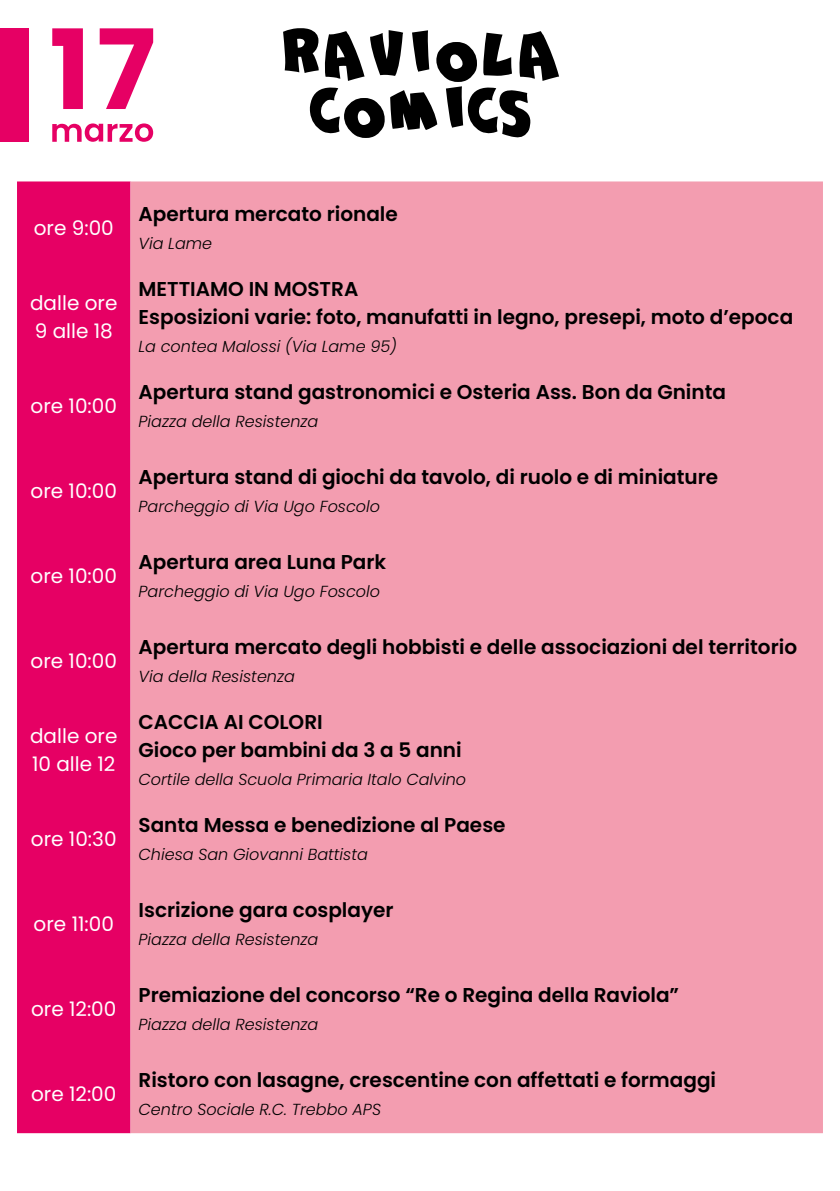
<style>
.page{position:relative;width:840px;height:1191px;background:#fff}
.page>*{position:absolute;margin:0;border:0;box-sizing:border-box;transform-origin:0 0}
.t1{font:60px/56px "Comica BD Bold";color:#000;text-align:center}
.t2{font:600 20px/28px "Poppins";color:#000}
.t3{font:20px/28px "Poppins";color:#fff}
.t4{font:italic 300 16px "Poppins";color:#000}
</style>
<div class="page">
<div style="left:17px;top:181px;width:113px;height:952px;background:#e60064"></div>
<div style="left:130px;top:181px;width:692px;height:952px;background:#f39db0"></div>
<svg style="left:100px;top:28px;width:53px;height:81px"></svg>
<svg style="left:52px;top:28px;width:31px;height:81px"></svg>
<svg style="left:52px;top:123px;width:101px;height:19px"></svg>
<div style="left:0;top:28px;width:28px;height:114px;background:#e60064"></div>
<h1 class="t1" style="left:279px;top:24px;width:283px">RAVIOLA<br>COMICS</h1>
<p class="t3" style="left:34px;top:214px;width:81px">ore 9:00</p>
<p class="t3" style="left:30px;top:289px;width:89px">dalle ore<br>9 alle 18</p>
<p class="t3" style="left:31px;top:392px;width:88px">ore 10:00</p>
<p class="t3" style="left:31px;top:477px;width:88px">ore 10:00</p>
<p class="t3" style="left:31px;top:562px;width:88px">ore 10:00</p>
<p class="t3" style="left:31px;top:647px;width:88px">ore 10:00</p>
<p class="t3" style="left:30px;top:722px;width:89px">dalle ore<br>10 alle 12</p>
<p class="t3" style="left:31px;top:825px;width:87px">ore 10:30</p>
<p class="t3" style="left:34px;top:910px;width:82px">ore 11:00</p>
<p class="t3" style="left:31px;top:995px;width:87px">ore 12:00</p>
<p class="t3" style="left:31px;top:1080px;width:87px">ore 12:00</p>
<p class="t2" style="left:138px;top:200px;width:261px">Apertura mercato rionale</p>
<p class="t4" style="left:138px;top:234px;width:75px">Via Lame</p>
<p class="t2" style="left:138px;top:275px;width:655px">METTIAMO IN MOSTRA<br>Esposizioni varie: foto, manufatti in legno, presepi, moto d’epoca</p>
<p class="t4" style="left:138px;top:337px;width:260px">La contea Malossi (Via Lame 95)</p>
<p class="t2" style="left:138px;top:378px;width:588px">Apertura stand gastronomici e Osteria Ass. Bon da Gninta</p>
<p class="t4" style="left:138px;top:412px;width:181px">Piazza della Resistenza</p>
<p class="t2" style="left:138px;top:463px;width:581px">Apertura stand di giochi da tavolo, di ruolo e di miniature</p>
<p class="t4" style="left:138px;top:497px;width:243px">Parcheggio di Via Ugo Foscolo</p>
<p class="t2" style="left:138px;top:548px;width:249px">Apertura area Luna Park</p>
<p class="t4" style="left:138px;top:582px;width:243px">Parcheggio di Via Ugo Foscolo</p>
<p class="t2" style="left:138px;top:633px;width:659px">Apertura mercato degli hobbisti e delle associazioni del territorio</p>
<p class="t4" style="left:138px;top:667px;width:158px">Via della Resistenza</p>
<p class="t2" style="left:138px;top:708px;width:324px">CACCIA AI COLORI<br>Gioco per bambini da 3 a 5 anni</p>
<p class="t4" style="left:138px;top:770px;width:329px">Cortile della Scuola Primaria Italo Calvino</p>
<p class="t2" style="left:138px;top:811px;width:368px">Santa Messa e benedizione al Paese</p>
<p class="t4" style="left:138px;top:845px;width:231px">Chiesa San Giovanni Battista</p>
<p class="t2" style="left:138px;top:896px;width:256px">Iscrizione gara cosplayer</p>
<p class="t4" style="left:138px;top:930px;width:181px">Piazza della Resistenza</p>
<p class="t2" style="left:138px;top:981px;width:541px">Premiazione del concorso “Re o Regina della Raviola”</p>
<p class="t4" style="left:138px;top:1015px;width:181px">Piazza della Resistenza</p>
<p class="t2" style="left:138px;top:1066px;width:578px">Ristoro con lasagne, crescentine con affettati e formaggi</p>
<p class="t4" style="left:138px;top:1100px;width:244px">Centro Sociale R.C. Trebbo APS</p>
</div>
